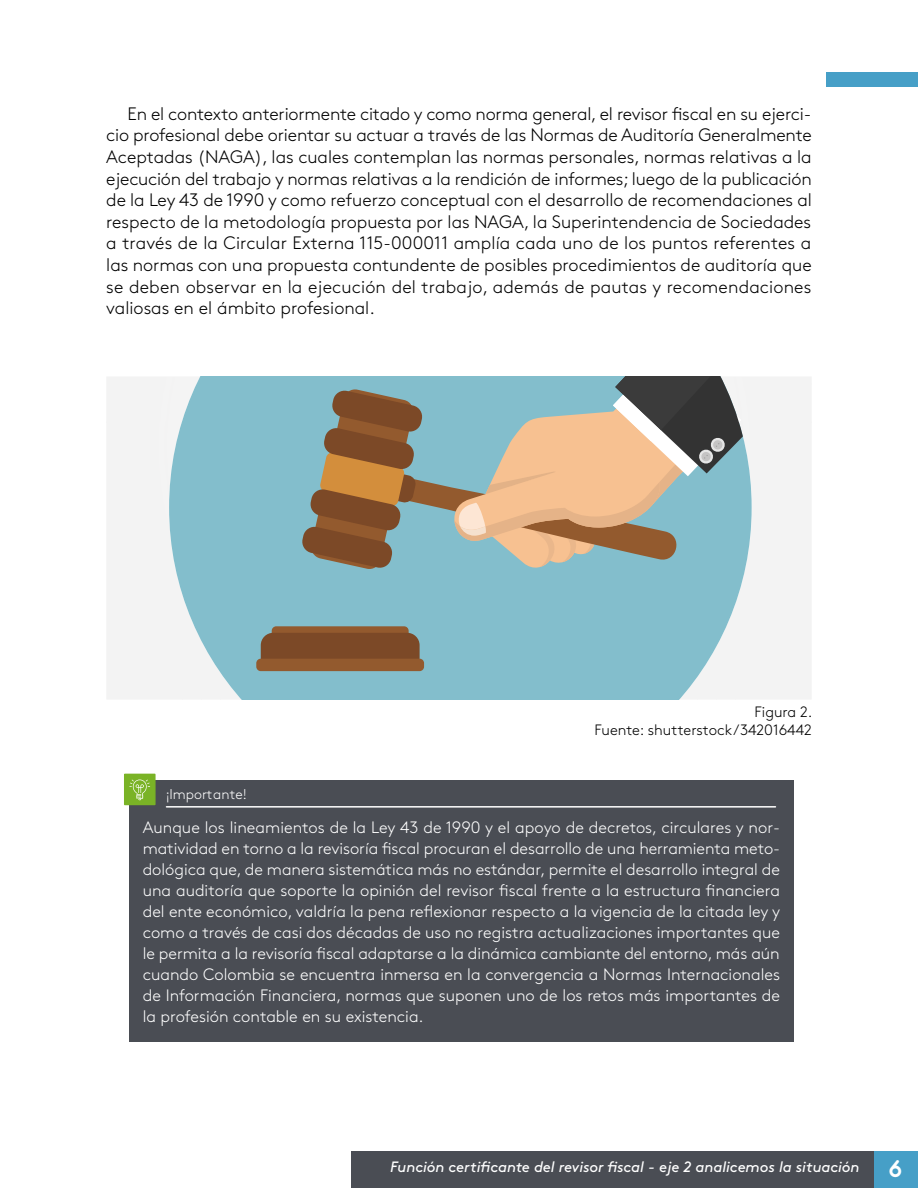
<style>
.page{position:relative;width:918px;height:1188px;background:#fff}
.page>*{position:absolute;margin:0;border:0;box-sizing:border-box;transform-origin:0 0}
.t1{font:300 18px/21.6px "Brown Std";color:#000;text-align:justify}
.t2{font:300 16.5px/21px "Brown Std";color:#fff;text-align:justify}
.t3{font:italic 15px "Brown Std";letter-spacing:-.005em;color:#fff}
.t4{font:300 15px/18px "Brown Std";color:#000;text-align:right}
.t5{font:300 14.1px "Brown Std";color:#fff}
.s1{font-family:"Areandina Voz";font-style:normal;font-size:24px}
</style>
<div class="page">
<div style="left:826px;top:72px;width:92px;height:15px;background:#469fc7"></div>
<div style="left:873px;top:1151px;width:45px;height:37px;background:#469fc7"></div>
<div style="left:351px;top:1151px;width:522px;height:37px;background:#4a4d54"></div>
<div style="left:129px;top:780px;width:665px;height:261px;background:#4a4d54"></div>
<hr style="left:166px;top:806px;width:609px;height:2px;background:#fff">
<div style="left:124px;top:774px;width:32px;height:31px;background:#7ab326"></div>
<svg style="left:129px;top:780px;width:21px;height:20px"></svg>
<svg style="left:169px;top:376px;width:583px;height:324px;background:#90c4d0"></svg>
<div style="left:272px;top:626px;width:137px;height:22px;background:#935a2e;border-radius:4px"></div>
<div style="left:261px;top:633px;width:159px;height:37px;background:#7c4927;border-radius:12px"></div>
<div style="left:256px;top:659px;width:168px;height:12px;background:#935a2e;border-radius:4px"></div>
<svg style="left:301px;top:376px;width:442px;height:203px;background:#9da093"></svg>
<p class="t1" style="left:106px;top:103px;width:707px;text-indent:21px">En el contexto anteriormente citado y como norma general, el revisor fiscal en su ejerci&shy;cio profesional debe orientar su actuar a través de las Normas de Auditoría Generalmente Aceptadas (NAGA), las cuales contemplan las normas personales, normas relativas a la ejecución del trabajo y normas relativas a la rendición de informes; luego de la publicación de la Ley 43 de 1990 y como refuerzo conceptual con el desarrollo de recomendaciones al respecto de la metodología propuesta por las NAGA, la Superintendencia de Sociedades a través de la Circular Externa 115-000011 amplía cada uno de los puntos referentes a las normas con una propuesta contundente de posibles procedimientos de auditoría que se deben observar en la ejecución del trabajo, además de pautas y recomendaciones valiosas en el ámbito profesional.</p>
<p class="t5" style="left:166px;top:786px;width:82px">¡Importante!</p>
<p class="t4" style="left:595px;top:703px;width:219px">Figura 2.<br>Fuente: shutterstock/342016442</p>
<p class="t2" style="left:143px;top:817px;width:639px">Aunque los lineamientos de la Ley 43 de 1990 y el apoyo de decretos, circulares y nor&shy;matividad en torno a la revisoría fiscal procuran el desarrollo de una herramienta meto&shy;dológica que, de manera sistemática más no estándar, permite el desarrollo integral de una auditoría que soporte la opinión del revisor fiscal frente a la estructura financiera del ente económico, valdría la pena reflexionar respecto a la vigencia de la citada ley y como a través de casi dos décadas de uso no registra actualizaciones importantes que le permita a la revisoría fiscal adaptarse a la dinámica cambiante del entorno, más aún cuando Colombia se encuentra inmersa en la convergencia a Normas Internacionales de Información Financiera, normas que suponen uno de los retos más importantes de la profesión contable en su existencia.</p>
<p class="t3" style="left:390px;top:1158px;width:513px">Función certificante del revisor fiscal - eje 2 analicemos la situación <span class="s1">6</span></p>
</div>
